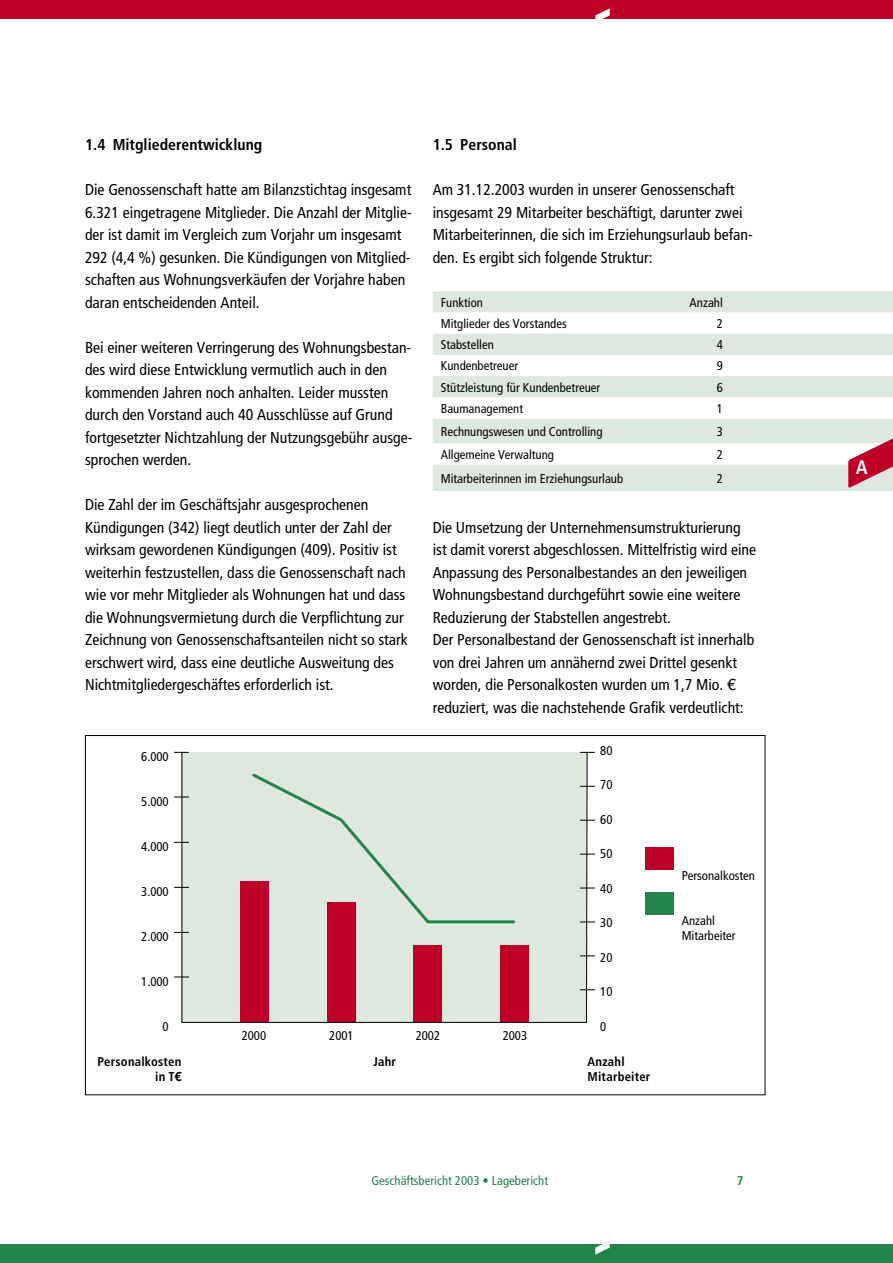
<style>
.page{position:relative;width:893px;height:1263px;background:#fff}
.page>*{position:absolute;margin:0;border:0;box-sizing:border-box;transform-origin:0 0}
.t1{font:700 condensed 19.5px "Frutiger";color:#fff}
.t2{font:condensed 15.75px/22.5px "Frutiger";color:#000}
.t3{font:700 condensed 15.75px "Frutiger";color:#000}
.t4{font:condensed 12.75px/15px "Frutiger";color:#000}
.t5{font:700 condensed 12.75px/15px "Frutiger";letter-spacing:.015em;color:#000;text-align:right}
.t6{font:condensed 12.75px "Frutiger";color:#228448}
.t7{font:700 condensed 12.75px "Frutiger";color:#228448}
.s1{font-family:"Helvetica Neue";font-stretch:normal}
</style>
<div class="page">
<div style="left:0;top:0;width:893px;height:19px;background:#be0027"></div>
<div style="left:0;top:1244px;width:893px;height:19px;background:#228448"></div>
<svg style="left:595px;top:1244px;width:15px;height:10px"></svg>
<svg style="left:595px;top:8px;width:15px;height:11px"></svg>
<svg style="left:433px;top:291px;width:460px;height:200px;fill:#e2ebe2"></svg>
<svg style="left:433px;top:419px;width:460px;height:69px"></svg>
<svg style="left:181px;top:751px;width:407px;height:272px;background:#d6c2bf"></svg>
<div style="left:250px;top:771px;width:267px;height:154px;background:#dee8de"></div>
<svg style="left:174px;top:977px;width:15px;height:1px"></svg>
<svg style="left:174px;top:932px;width:15px;height:1px"></svg>
<svg style="left:174px;top:887px;width:15px;height:1px"></svg>
<svg style="left:174px;top:842px;width:15px;height:1px"></svg>
<svg style="left:174px;top:797px;width:15px;height:1px"></svg>
<svg style="left:174px;top:752px;width:15px;height:1px"></svg>
<svg style="left:580px;top:955px;width:15px;height:1px"></svg>
<svg style="left:580px;top:921px;width:15px;height:1px"></svg>
<svg style="left:580px;top:888px;width:15px;height:1px"></svg>
<svg style="left:580px;top:854px;width:15px;height:1px"></svg>
<svg style="left:580px;top:820px;width:15px;height:1px"></svg>
<svg style="left:580px;top:786px;width:15px;height:1px"></svg>
<svg style="left:580px;top:752px;width:15px;height:1px"></svg>
<svg style="left:580px;top:989px;width:15px;height:1px"></svg>
<div style="left:646px;top:848px;width:28px;height:22px;background:#be0027"></div>
<div style="left:646px;top:893px;width:28px;height:22px;background:#228448"></div>
<p class="t3" style="left:85px;top:135px;width:179px">1.4 Mitgliederentwicklung</p>
<p class="t2" style="left:85px;top:178px;width:328px">Die Genossenschaft hatte am Bilanzstichtag insgesamt 6.321 eingetragene Mitglieder. Die Anzahl der Mitglie&shy;der ist damit im Vergleich zum Vorjahr um insgesamt 292 (4,4 %) gesunken. Die Kündigungen von Mitglied&shy;schaften aus Wohnungsverkäufen der Vorjahre haben daran entscheidenden Anteil.</p>
<p class="t2" style="left:85px;top:336px;width:329px">Bei einer weiteren Verringerung des Wohnungsbestan&shy;des wird diese Entwicklung vermutlich auch in den kommenden Jahren noch anhalten. Leider mussten durch den Vorstand auch 40 Ausschlüsse auf Grund fortgesetzter Nichtzahlung der Nutzungsgebühr ausge&shy;sprochen werden.</p>
<p class="t2" style="left:85px;top:493px;width:324px">Die Zahl der im Geschäftsjahr ausgesprochenen Kündigungen (342) liegt deutlich unter der Zahl der wirksam gewordenen Kündigungen (409). Positiv ist weiterhin festzustellen, dass die Genossenschaft nach wie vor mehr Mitglieder als Wohnungen hat und dass die Wohnungsvermietung durch die Verpflichtung zur Zeichnung von Genossenschaftsanteilen nicht so stark erschwert wird, dass eine deutliche Ausweitung des Nichtmitgliedergeschäftes erforderlich ist.</p>
<p class="t3" style="left:433px;top:135px;width:86px">1.5 Personal</p>
<p class="t2" style="left:433px;top:178px;width:322px">Am 31.12.2003 wurden in unserer Genossenschaft insgesamt 29 Mitarbeiter beschäftigt, darunter zwei Mitarbeiterinnen, die sich im Erziehungsurlaub befan&shy;den. Es ergibt sich folgende Struktur:</p>
<p class="t4" style="left:441px;top:295px;width:44px">Funktion</p>
<p class="t4" style="left:690px;top:295px;width:35px">Anzahl</p>
<p class="t4" style="left:441px;top:316px;width:127px">Mitglieder des Vorstandes</p>
<p class="t4" style="left:717px;top:316px;width:8px">2</p>
<p class="t4" style="left:441px;top:337px;width:55px">Stabstellen</p>
<p class="t4" style="left:717px;top:337px;width:8px">4</p>
<p class="t4" style="left:441px;top:358px;width:79px">Kundenbetreuer</p>
<p class="t4" style="left:717px;top:358px;width:8px">9</p>
<p class="t4" style="left:441px;top:380px;width:161px">Stützleistung für Kundenbetreuer</p>
<p class="t4" style="left:717px;top:380px;width:8px">6</p>
<p class="t4" style="left:441px;top:401px;width:84px">Baumanagement</p>
<p class="t4" style="left:717px;top:401px;width:8px">1</p>
<p class="t4" style="left:441px;top:424px;width:163px">Rechnungswesen und Controlling</p>
<p class="t4" style="left:717px;top:424px;width:8px">3</p>
<p class="t4" style="left:441px;top:447px;width:115px">Allgemeine Verwaltung</p>
<p class="t4" style="left:717px;top:447px;width:8px">2</p>
<p class="t4" style="left:441px;top:471px;width:184px">Mitarbeiterinnen im Erziehungsurlaub</p>
<p class="t4" style="left:717px;top:471px;width:8px">2</p>
<p class="t2" style="left:433px;top:516px;width:325px">Die Umsetzung der Unternehmensumstrukturierung ist damit vorerst abgeschlossen. Mittelfristig wird eine Anpassung des Personalbestandes an den jeweiligen Wohnungsbestand durchgeführt sowie eine weitere Reduzierung der Stabstellen angestrebt.<br>Der Personalbestand der Genossenschaft ist innerhalb von drei Jahren um annähernd zwei Drittel gesenkt worden, die Personalkosten wurden um 1,7 Mio. <span class="s1">€ </span>reduziert, was die nachstehende Grafik verdeutlicht:</p>
<p class="t4" style="left:141px;top:749px;width:29px">6.000</p>
<p class="t4" style="left:141px;top:794px;width:29px">5.000</p>
<p class="t4" style="left:141px;top:839px;width:29px">4.000</p>
<p class="t4" style="left:141px;top:884px;width:29px">3.000</p>
<p class="t4" style="left:141px;top:929px;width:29px">2.000</p>
<p class="t4" style="left:141px;top:974px;width:29px">1.000</p>
<p class="t4" style="left:163px;top:1019px;width:8px">0</p>
<p class="t4" style="left:242px;top:1028px;width:26px">2000</p>
<p class="t4" style="left:329px;top:1028px;width:26px">2001</p>
<p class="t4" style="left:416px;top:1028px;width:26px">2002</p>
<p class="t4" style="left:503px;top:1028px;width:26px">2003</p>
<p class="t4" style="left:600px;top:743px;width:14px">80</p>
<p class="t4" style="left:600px;top:777px;width:14px">70</p>
<p class="t4" style="left:600px;top:812px;width:14px">60</p>
<p class="t4" style="left:600px;top:846px;width:14px">50</p>
<p class="t4" style="left:600px;top:881px;width:14px">40</p>
<p class="t4" style="left:600px;top:915px;width:14px">30</p>
<p class="t4" style="left:600px;top:950px;width:14px">20</p>
<p class="t4" style="left:600px;top:984px;width:14px">10</p>
<p class="t4" style="left:600px;top:1019px;width:8px">0</p>
<p class="t5" style="left:97px;top:1054px;width:86px">Personalkosten in T<span class="s1">€</span></p>
<p class="t5" style="left:587px;top:1054px;width:64px;text-align:left">Anzahl<br>Mitarbeiter</p>
<p class="t5" style="left:373px;top:1054px;width:24px">Jahr</p>
<p class="t4" style="left:682px;top:868px;width:75px">Personalkosten</p>
<p class="t4" style="left:682px;top:913px;width:56px">Anzahl<br>Mitarbeiter</p>
<p class="t6" style="left:371px;top:1173px;width:178px">Geschäftsbericht 2003 • Lagebericht</p>
<p class="t7" style="left:737px;top:1173px;width:8px">7</p>
<p class="t1" style="left:856px;top:455px;width:13px">A</p>
</div>
